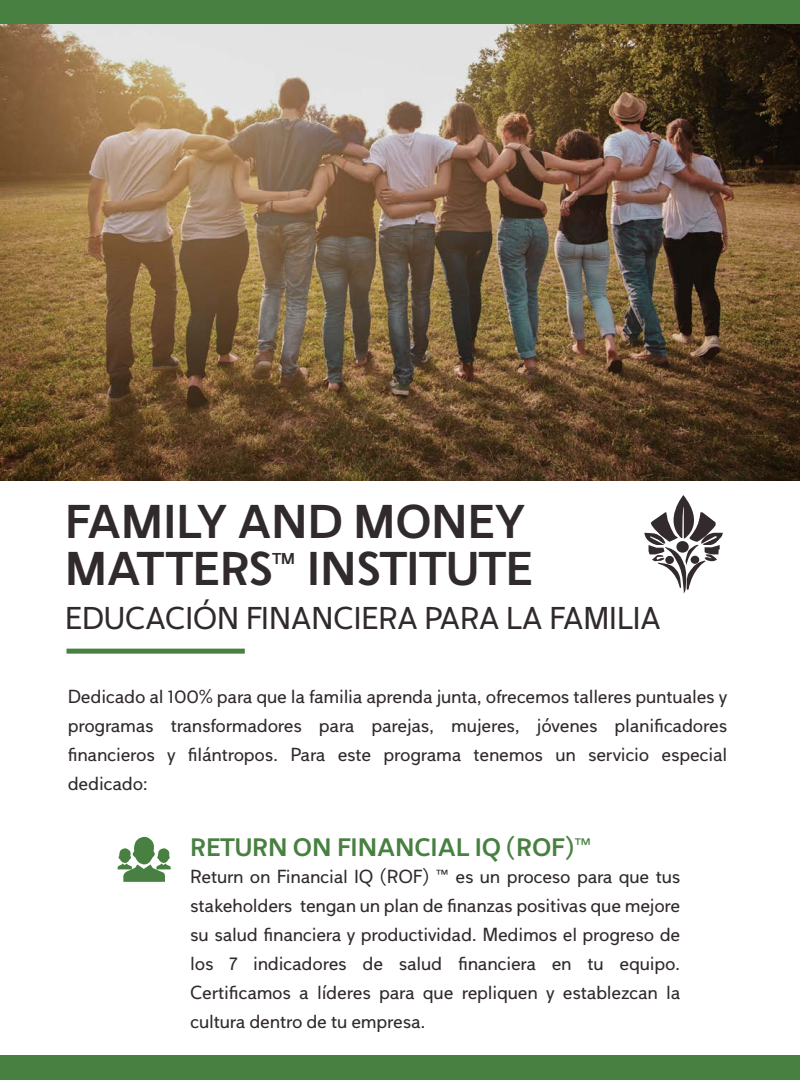
<style>
.page{position:relative;width:800px;height:1080px;background:#fff}
.page>*{position:absolute;margin:0;border:0;box-sizing:border-box;transform-origin:0 0}
.t1{font:700 48.5px/46.9px "Copenhagen Grotesk Nova";letter-spacing:.02em;color:#312a2c}
.t2{font:32.4px "Copenhagen Grotesk Nova";letter-spacing:.02em;color:#312a2c}
.t3{font:700 25.9px "Copenhagen Grotesk Nova";letter-spacing:.02em;color:#478041}
.t4{font:19.4px/29.1px "Copenhagen Grotesk Nova";letter-spacing:.02em;color:#312a2c;text-align:justify}
.t5{font:700 16.2px "Copenhagen Grotesk Nova";color:#322a2c}
</style>
<div class="page">
<img style="left:0;top:0;width:800px;height:481px">
<div style="left:0;top:0;width:799px;height:24px;background:#478041"></div>
<div style="left:0;top:1056px;width:800px;height:24px;background:#478041"></div>
<div style="left:67px;top:649px;width:178px;height:5px;background:#488040"></div>
<svg style="left:644px;top:495px;width:79px;height:99px"></svg>
<svg style="left:117px;top:837px;width:54px;height:45px"></svg>
<h1 class="t1" style="left:65px;top:498px;width:469px">FAMILY AND MONEY<br>MATTERS INSTITUTE</h1>
<h2 class="t2" style="left:65px;top:598px;width:597px">EDUCACIÓN FINANCIERA PARA LA FAMILIA</h2>
<p class="t5" style="left:273px;top:548px;width:24px">TM</p>
<p class="t4" style="left:68px;top:681px;width:660px">Dedicado al 100% para que la familia aprenda junta, ofrecemos talleres puntuales y programas transformadores para parejas, mujeres, jóvenes planificadores financieros y filántropos. Para este programa tenemos un servicio especial dedicado:</p>
<h3 class="t3" style="left:191px;top:832px;width:402px">RETURN ON FINANCIAL IQ (ROF)™</h3>
<p class="t4" style="left:191px;top:861px;width:491px">Return on Financial IQ (ROF) ™ es un proceso para que tus stakeholders tengan un plan de finanzas positivas que mejore su salud financiera y productividad. Medimos el progreso de los 7 indicadores de salud financiera en tu equipo.<br>Certificamos a líderes para que repliquen y establezcan la cultura dentro de tu empresa.</p>
</div>
